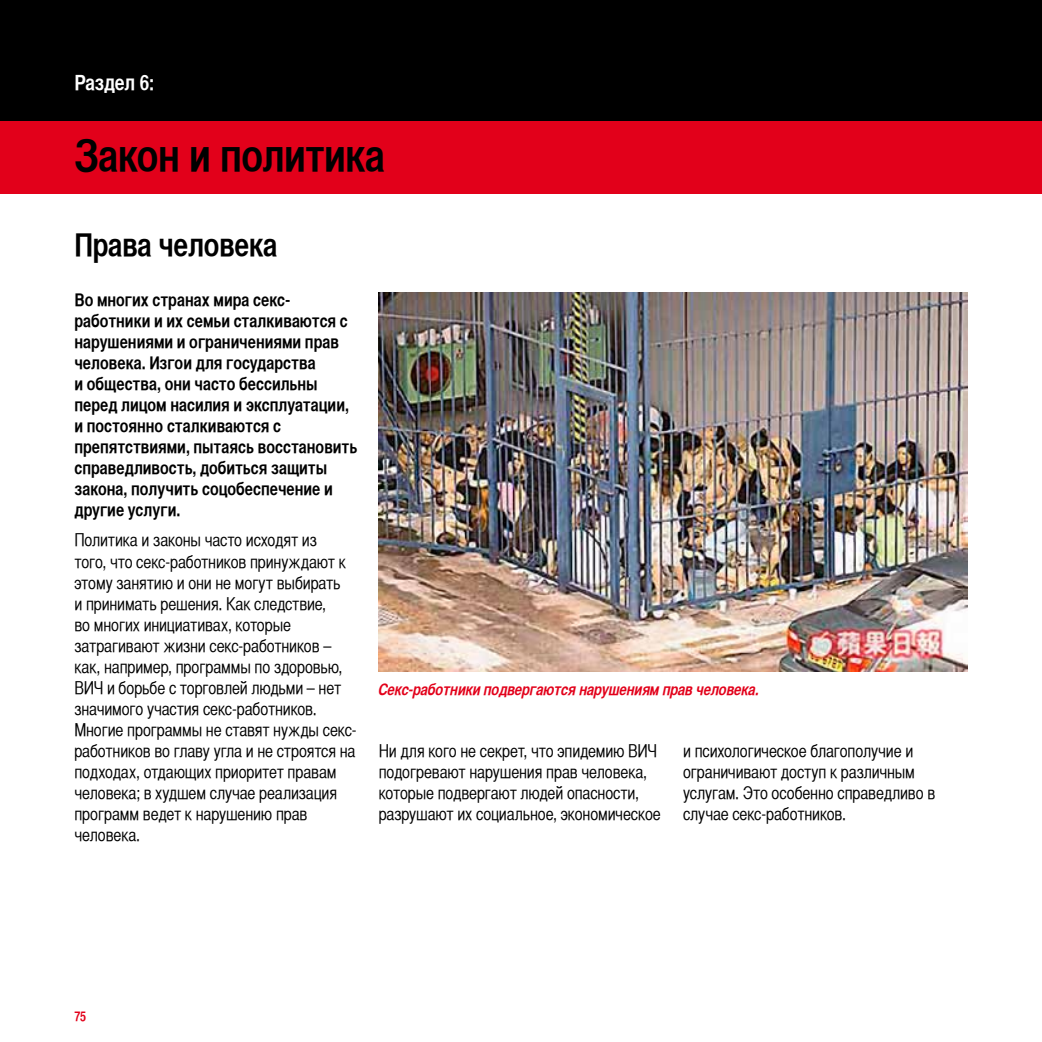
<style>
.page{position:relative;width:1042px;height:1042px;background:#fff}
.page>*{position:absolute;margin:0;border:0;box-sizing:border-box;transform-origin:0 0}
.t1{font:43.75px "Helvetica CY Bold";letter-spacing:-.015em;color:#000}
.t2{font:31.5px "Helvetica CY Bold";letter-spacing:-.01em;color:#000}
.t3{font:21px "Helvetica CY Bold";letter-spacing:-.01em;color:#fff}
.t4{font:17.5px/21px "Helvetica CY Plain";letter-spacing:-.01em;color:#000}
.t5{font:17.5px/21px "Helvetica CY Bold";color:#000}
.t6{font:italic 15.75px "Helvetica CY Bold";letter-spacing:-.01em;color:#e2001a}
.t7{font:13.12px "Helvetica CY Bold";color:#e2001a}
</style>
<div class="page">
<div style="left:0;top:121px;width:1042px;height:72px;background:#e2001a"></div>
<div style="left:0;top:0;width:1042px;height:121px;background:#000"></div>
<img style="left:379px;top:293px;width:588px;height:378px">
<p class="t3" style="left:74px;top:69px;width:81px">Раздел 6:</p>
<h1 class="t1" style="left:74px;top:129px;width:312px">Закон и политика</h1>
<h2 class="t2" style="left:74px;top:226px;width:205px">Права человека</h2>
<p class="t5" style="left:74px;top:288px;width:284px">Во многих странах мира секс&shy;работники и их семьи сталкиваются с нарушениями и ограничениями прав человека. Изгои для государства<br>и общества, они часто бессильны перед лицом насилия и эксплуатации, и постоянно сталкиваются с препятствиями, пытаясь восстановить справедливость, добиться защиты закона, получить соцобеспечение и другие услуги.</p>
<p class="t4" style="left:74px;top:530px;width:284px">Политика и законы часто исходят из<br>того, что секс-работников принуждают к этому занятию и они не могут выбирать<br>и принимать решения. Как следствие,<br>во многих инициативах, которые затрагивают жизни секс-работников – как, например, программы по здоровью, ВИЧ и борьбе с торговлей людьми – нет значимого участия секс-работников.<br>Многие программы не ставят нужды секс&shy;работников во главу угла и не строятся на подходах, отдающих приоритет правам человека; в худшем случае реализация программ ведет к нарушению прав человека.</p>
<p class="t6" style="left:379px;top:679px;width:382px">Секс-работники подвергаются нарушениям прав человека.</p>
<p class="t4" style="left:379px;top:740px;width:284px">Ни для кого не секрет, что эпидемию ВИЧ подогревают нарушения прав человека, которые подвергают людей опасности, разрушают их социальное, экономическое</p>
<p class="t4" style="left:683px;top:740px;width:254px">и психологическое благополучие и ограничивают доступ к различным услугам. Это особенно справедливо в случае секс-работников.</p>
<p class="t7" style="left:74px;top:1008px;width:13px">75</p>
</div>
